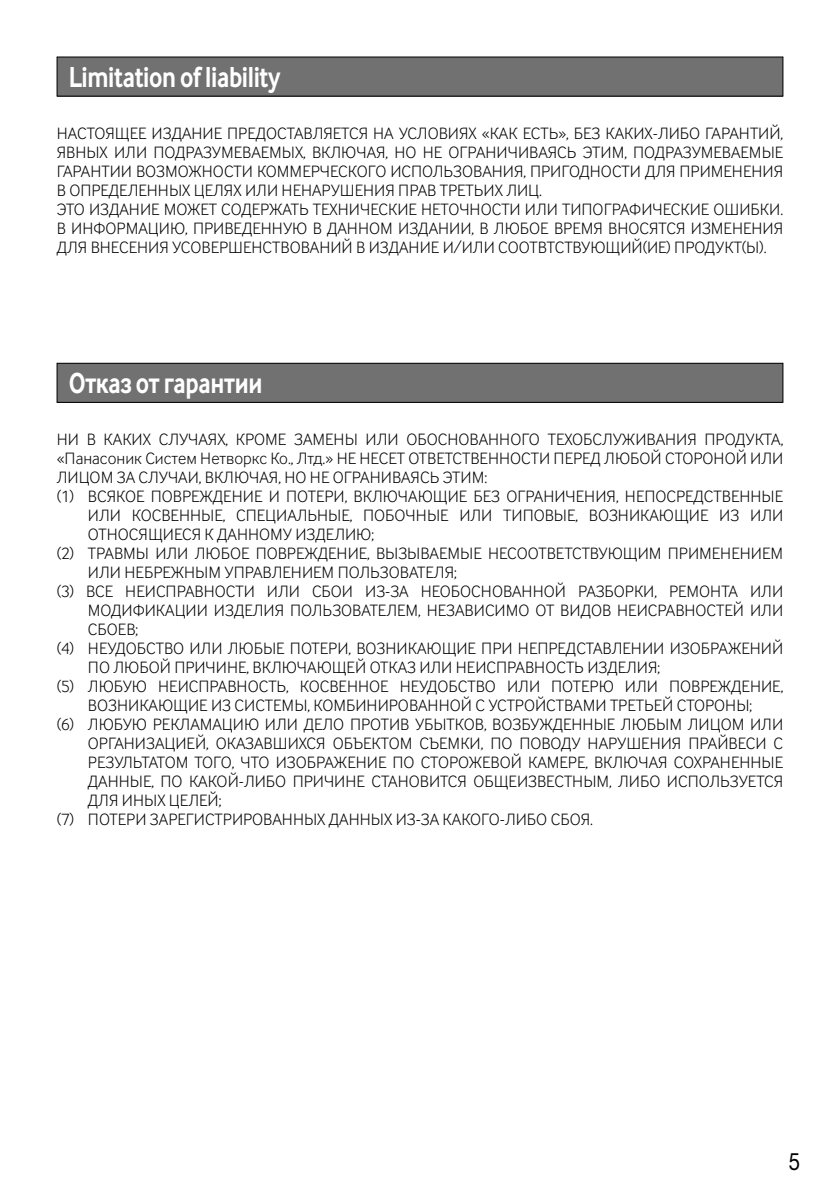
<style>
.page{position:relative;width:840px;height:1191px;background:#fff}
.page>*{position:absolute;margin:0;border:0;box-sizing:border-box;transform-origin:0 0}
.t1{font:700 30px "Inter Face Cyr";letter-spacing:-.015em;color:#fff;scale:.8 1}
.t2{font:24px "Helvetica Neue LT Std";color:#000;scale:.85 1}
.t3{font:17px/19px "Inter Face Cyr Lt";color:#000}
</style>
<div class="page">
<div style="left:57px;top:57px;width:725px;height:39px;background:#727172"></div>
<div style="left:57px;top:57px;width:725px;height:39px;border:1px solid #000"></div>
<div style="left:57px;top:363px;width:725px;height:39px;background:#727172"></div>
<div style="left:57px;top:363px;width:725px;height:40px;border:1px solid #000"></div>
<h1 class="t1" style="left:69px;top:60px;width:266px">Limitation of liability</h1>
<p class="t3" style="left:57px;top:124px;width:727px">НАСТОЯЩЕЕ ИЗДАНИЕ ПРЕДОСТАВЛЯЕТСЯ НА УСЛОВИЯХ «КАК ЕСТЬ», БЕЗ КАКИХ-ЛИБО ГАРАНТИЙ, ЯВНЫХ ИЛИ ПОДРАЗУМЕВАЕМЫХ, ВКЛЮЧАЯ, НО НЕ ОГРАНИЧИВАЯСЬ ЭТИМ, ПОДРАЗУМЕВАЕМЫЕ ГАРАНТИИ ВОЗМОЖНОСТИ КОММЕРЧЕСКОГО ИСПОЛЬЗОВАНИЯ, ПРИГОДНОСТИ ДЛЯ ПРИМЕНЕНИЯ В ОПРЕДЕЛЕННЫХ ЦЕЛЯХ ИЛИ НЕНАРУШЕНИЯ ПРАВ ТРЕТЬИХ ЛИЦ.<br>ЭТО ИЗДАНИЕ МОЖЕТ СОДЕРЖАТЬ ТЕХНИЧЕСКИЕ НЕТОЧНОСТИ ИЛИ ТИПОГРАФИЧЕСКИЕ ОШИБКИ.<br>В ИНФОРМАЦИЮ, ПРИВЕДЕННУЮ В ДАННОМ ИЗДАНИИ, В ЛЮБОЕ ВРЕМЯ ВНОСЯТСЯ ИЗМЕНЕНИЯ ДЛЯ ВНЕСЕНИЯ УСОВЕРШЕНСТВОВАНИЙ В ИЗДАНИЕ И/ИЛИ СООТВТСТВУЮЩИЙ(ИЕ) ПРОДУКТ(Ы).</p>
<h1 class="t1" style="left:69px;top:366px;width:243px">Отказ от гарантии</h1>
<p class="t3" style="left:57px;top:430px;width:727px">НИ В КАКИХ СЛУЧАЯХ, КРОМЕ ЗАМЕНЫ ИЛИ ОБОСНОВАННОГО ТЕХОБСЛУЖИВАНИЯ ПРОДУКТА,</p>
<p class="t3" style="left:57px;top:449px;width:727px">«Панасоник Систем Нетворкс Ко., Лтд.» НЕ НЕСЕТ ОТВЕТСТВЕННОСТИ ПЕРЕД ЛЮБОЙ СТОРОНОЙ ИЛИ</p>
<p class="t3" style="left:57px;top:468px;width:432px">ЛИЦОМ ЗА СЛУЧАИ, ВКЛЮЧАЯ, НО НЕ ОГРАНИВАЯСЬ ЭТИМ:</p>
<p class="t3" style="left:57px;top:487px;width:727px">(1) ВСЯКОЕ ПОВРЕЖДЕНИЕ И ПОТЕРИ, ВКЛЮЧАЮЩИЕ БЕЗ ОГРАНИЧЕНИЯ, НЕПОСРЕДСТВЕННЫЕ</p>
<p class="t3" style="left:88px;top:506px;width:696px">ИЛИ КОСВЕННЫЕ, СПЕЦИАЛЬНЫЕ, ПОБОЧНЫЕ ИЛИ ТИПОВЫЕ, ВОЗНИКАЮЩИЕ ИЗ ИЛИ</p>
<p class="t3" style="left:88px;top:525px;width:287px">ОТНОСЯЩИЕСЯ К ДАННОМУ ИЗДЕЛИЮ;</p>
<p class="t3" style="left:57px;top:544px;width:727px">(2) ТРАВМЫ ИЛИ ЛЮБОЕ ПОВРЕЖДЕНИЕ, ВЫЗЫВАЕМЫЕ НЕСООТВЕТСТВУЮЩИМ ПРИМЕНЕНИЕМ</p>
<p class="t3" style="left:88px;top:563px;width:370px">ИЛИ НЕБРЕЖНЫМ УПРАВЛЕНИЕМ ПОЛЬЗОВАТЕЛЯ;</p>
<p class="t3" style="left:57px;top:582px;width:727px">(3) ВСЕ НЕИСПРАВНОСТИ ИЛИ СБОИ ИЗ-ЗА НЕОБОСНОВАННОЙ РАЗБОРКИ, РЕМОНТА ИЛИ</p>
<p class="t3" style="left:88px;top:601px;width:696px">МОДИФИКАЦИИ ИЗДЕЛИЯ ПОЛЬЗОВАТЕЛЕМ, НЕЗАВИСИМО ОТ ВИДОВ НЕИСРАВНОСТЕЙ ИЛИ</p>
<p class="t3" style="left:88px;top:620px;width:52px">СБОЕВ;</p>
<p class="t3" style="left:57px;top:639px;width:727px">(4) НЕУДОБСТВО ИЛИ ЛЮБЫЕ ПОТЕРИ, ВОЗНИКАЮЩИЕ ПРИ НЕПРЕДСТАВЛЕНИИ ИЗОБРАЖЕНИЙ</p>
<p class="t3" style="left:88px;top:658px;width:573px">ПО ЛЮБОЙ ПРИЧИНЕ, ВКЛЮЧАЮЩЕЙ ОТКАЗ ИЛИ НЕИСПРАВНОСТЬ ИЗДЕЛИЯ;</p>
<p class="t3" style="left:57px;top:677px;width:727px">(5) ЛЮБУЮ НЕИСПРАВНОСТЬ, КОСВЕННОЕ НЕУДОБСТВО ИЛИ ПОТЕРЮ ИЛИ ПОВРЕЖДЕНИЕ,</p>
<p class="t3" style="left:88px;top:696px;width:665px">ВОЗНИКАЮЩИЕ ИЗ СИСТЕМЫ, КОМБИНИРОВАННОЙ С УСТРОЙСТВАМИ ТРЕТЬЕЙ СТОРОНЫ;</p>
<p class="t3" style="left:57px;top:715px;width:727px">(6) ЛЮБУЮ РЕКЛАМАЦИЮ ИЛИ ДЕЛО ПРОТИВ УБЫТКОВ, ВОЗБУЖДЕННЫЕ ЛЮБЫМ ЛИЦОМ ИЛИ</p>
<p class="t3" style="left:88px;top:734px;width:696px">ОРГАНИЗАЦИЕЙ, ОКАЗАВШИХСЯ ОБЪЕКТОМ СЪЕМКИ, ПО ПОВОДУ НАРУШЕНИЯ ПРАЙВЕСИ С</p>
<p class="t3" style="left:88px;top:753px;width:696px">РЕЗУЛЬТАТОМ ТОГО, ЧТО ИЗОБРАЖЕНИЕ ПО СТОРОЖЕВОЙ КАМЕРЕ, ВКЛЮЧАЯ СОХРАНЕННЫЕ</p>
<p class="t3" style="left:88px;top:772px;width:696px">ДАННЫЕ, ПО КАКОЙ-ЛИБО ПРИЧИНЕ СТАНОВИТСЯ ОБЩЕИЗВЕСТНЫМ, ЛИБО ИСПОЛЬЗУЕТСЯ</p>
<p class="t3" style="left:88px;top:791px;width:135px">ДЛЯ ИНЫХ ЦЕЛЕЙ;</p>
<p class="t3" style="left:57px;top:810px;width:537px">(7) ПОТЕРИ ЗАРЕГИСТРИРОВАННЫХ ДАННЫХ ИЗ-ЗА КАКОГО-ЛИБО СБОЯ.</p>
<h2 class="t2" style="left:788px;top:1146px;width:15px">5</h2>
</div>
